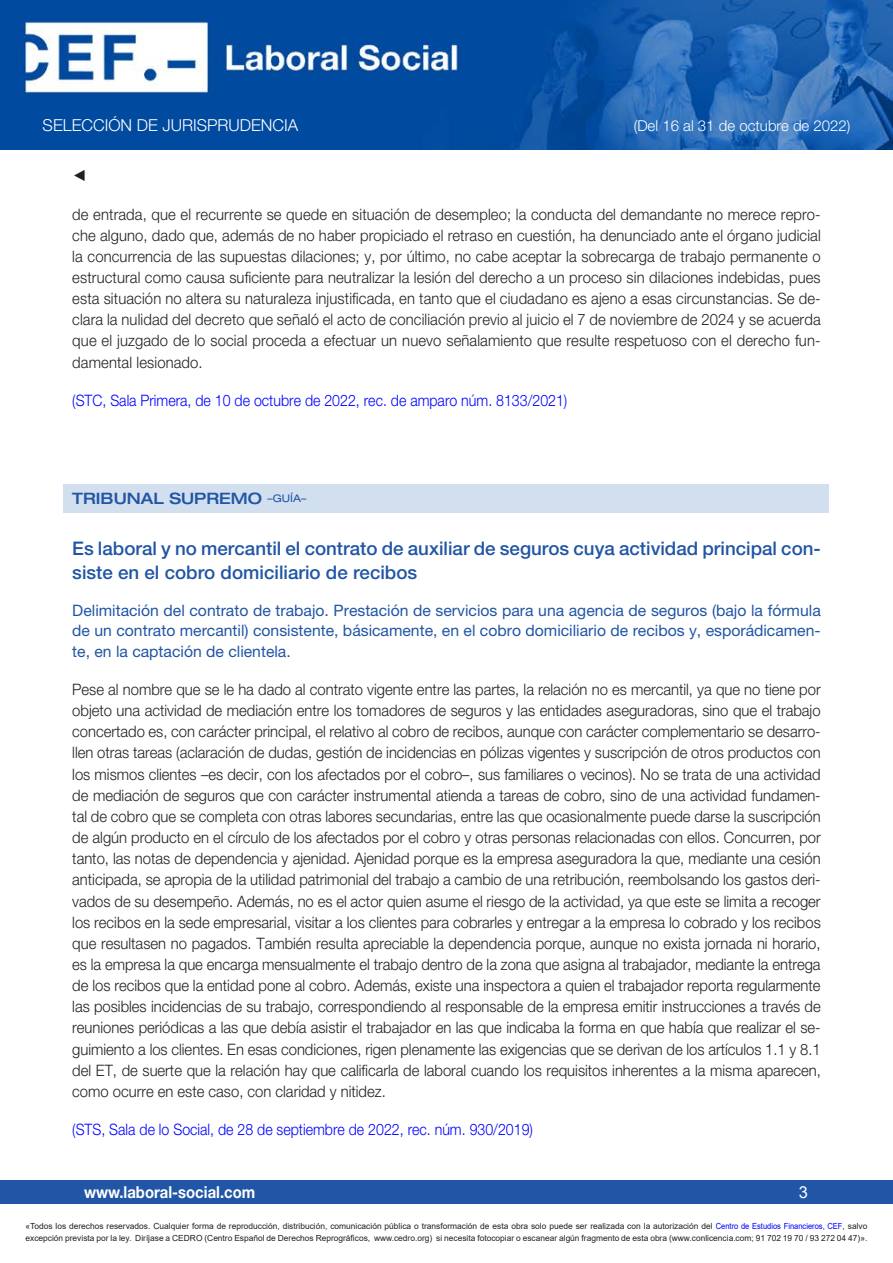
<style>
.page{position:relative;width:893px;height:1263px;background:#fff}
.page>*{position:absolute;margin:0;border:0;box-sizing:border-box;transform-origin:0 0}
.Cabecera_nuevo{font:500 18.75px/23.4px "Helvetica Neue LT Std";color:#2155a5}
.t1{font:300 16.5px "Helvetica Neue LT Std";color:#fff}
.t2{font:700 16.5px "Helvetica Neue LT Std";color:#fff;scale:.9 1}
.t3{font:16.5px "Arial";color:#fff}
.Contenido_nuevo{font:300 15.75px/21.1px "Helvetica Neue LT Std";letter-spacing:.005em;color:#231f20;text-align:justify;scale:.94 1}
.Subcabecera{font:15.75px/20.4px "Helvetica Neue LT Std";color:#2155a5;text-align:justify}
.Contenido_nuevo-2{font:300 15.75px "Helvetica Neue LT Std";color:#00f;scale:.9 1}
.Tribunales{font:500 expanded 15.75px "Helvetica Neue LT Std";color:#2155a5}
.Contenido_nuevo-3{font:15.75px "Times New Roman";color:#231f20;scale:.94 1}
.t4{font:300 15px "Helvetica Neue LT Std";color:#fff}
.t5{font:8.4px/12px "Arial";color:#231f20}
.s1{font-weight:400;font-size:10.5px}
.s2{color:#00f}
</style>
<div class="page">
<div style="left:0;top:1180px;width:893px;height:23px;background:#2155a5"></div>
<img style="left:0;top:0;width:893px;height:149px">
<div style="left:64px;top:484px;width:765px;height:28px;background:#d1dfee"></div>
<p class="t1" style="left:43px;top:115px;width:257px">SELECCIÓN DE JURISPRUDENCIA</p>
<p class="t4" style="left:634px;top:117px;width:218px">(Del 16 al 31 de octubre de 2022)</p>
<p class="Contenido_nuevo-3" style="left:72px;top:165px;width:17px">◄</p>
<p class="Contenido_nuevo" style="left:72px;top:203px;width:798px">de entrada, que el recurrente se quede en situación de desempleo; la conducta del demandante no merece repro&shy;che alguno, dado que, además de no haber propiciado el retraso en cuestión, ha denunciado ante el órgano judicial la concurrencia de las supuestas dilaciones; y, por último, no cabe aceptar la sobrecarga de trabajo permanente o estructural como causa suficiente para neutralizar la lesión del derecho a un proceso sin dilaciones indebidas, pues esta situación no altera su naturaleza injustificada, en tanto que el ciudadano es ajeno a esas circunstancias. Se de&shy;clara la nulidad del decreto que señaló el acto de conciliación previo al juicio el 7 de noviembre de 2024 y se acuerda que el juzgado de lo social proceda a efectuar un nuevo señalamiento que resulte respetuoso con el derecho fun&shy;damental lesionado.</p>
<p class="Contenido_nuevo-2" style="left:72px;top:390px;width:552px">(STC, Sala Primera, de 10 de octubre de 2022, rec. de amparo núm. 8133/2021)</p>
<p class="Tribunales" style="left:72px;top:488px;width:236px">TRIBUNAL SUPREMO <span class="s1">–GUÍA–</span></p>
<p class="Cabecera_nuevo" style="left:72px;top:537px;width:750px">Es laboral y no mercantil el contrato de auxiliar de seguros cuya actividad principal con&shy;siste en el cobro domiciliario de recibos</p>
<p class="Subcabecera" style="left:72px;top:600px;width:750px">Delimitación del contrato de trabajo. Prestación de servicios para una agencia de seguros (bajo la fórmula de un contrato mercantil) consistente, básicamente, en el cobro domiciliario de recibos y, esporádicamen&shy;te, en la captación de clientela.</p>
<p class="Contenido_nuevo" style="left:72px;top:678px;width:798px">Pese al nombre que se le ha dado al contrato vigente entre las partes, la relación no es mercantil, ya que no tiene por objeto una actividad de mediación entre los tomadores de seguros y las entidades aseguradoras, sino que el trabajo concertado es, con carácter principal, el relativo al cobro de recibos, aunque con carácter complementario se desarro&shy;llen otras tareas (aclaración de dudas, gestión de incidencias en pólizas vigentes y suscripción de otros productos con los mismos clientes –es decir, con los afectados por el cobro–, sus familiares o vecinos). No se trata de una actividad de mediación de seguros que con carácter instrumental atienda a tareas de cobro, sino de una actividad fundamen&shy;tal de cobro que se completa con otras labores secundarias, entre las que ocasionalmente puede darse la suscripción de algún producto en el círculo de los afectados por el cobro y otras personas relacionadas con ellos. Concurren, por tanto, las notas de dependencia y ajenidad. Ajenidad porque es la empresa aseguradora la que, mediante una cesión anticipada, se apropia de la utilidad patrimonial del trabajo a cambio de una retribución, reembolsando los gastos deri&shy;vados de su desempeño. Además, no es el actor quien asume el riesgo de la actividad, ya que este se limita a recoger los recibos en la sede empresarial, visitar a los clientes para cobrarles y entregar a la empresa lo cobrado y los recibos que resultasen no pagados. También resulta apreciable la dependencia porque, aunque no exista jornada ni horario, es la empresa la que encarga mensualmente el trabajo dentro de la zona que asigna al trabajador, mediante la entrega de los recibos que la entidad pone al cobro. Además, existe una inspectora a quien el trabajador reporta regularmente las posibles incidencias de su trabajo, correspondiendo al responsable de la empresa emitir instrucciones a través de reuniones periódicas a las que debía asistir el trabajador en las que indicaba la forma en que había que realizar el se&shy;guimiento a los clientes. En esas condiciones, rigen plenamente las exigencias que se derivan de los artículos 1.1 y 8.1 del ET, de suerte que la relación hay que calificarla de laboral cuando los requisitos inherentes a la misma aparecen, como ocurre en este caso, con claridad y nitidez.</p>
<p class="Contenido_nuevo-2" style="left:72px;top:1120px;width:513px">(STS, Sala de lo Social, de 28 de septiembre de 2022, rec. núm. 930/2019)</p>
<p class="t2" style="left:84px;top:1182px;width:192px">www.laboral-social.com</p>
<p class="t3" style="left:799px;top:1180px;width:11px">3</p>
<p class="t5" style="left:26px;top:1220px;width:843px">«Todos los derechos reservados. Cualquier forma de reproducción, distribución, comunicación pública o transformación de esta obra solo puede ser realizada con la autorización del <span class="s2">Centro de Estudios Financieros, CEF</span>, salvo excepción prevista por la ley. Diríjase a CEDRO (Centro Español de Derechos Reprográficos, www.cedro.org) si necesita fotocopiar o escanear algún fragmento de esta obra (www.conlicencia.com; 91 702 19 70 / 93 272 04 47)».</p>
</div>
